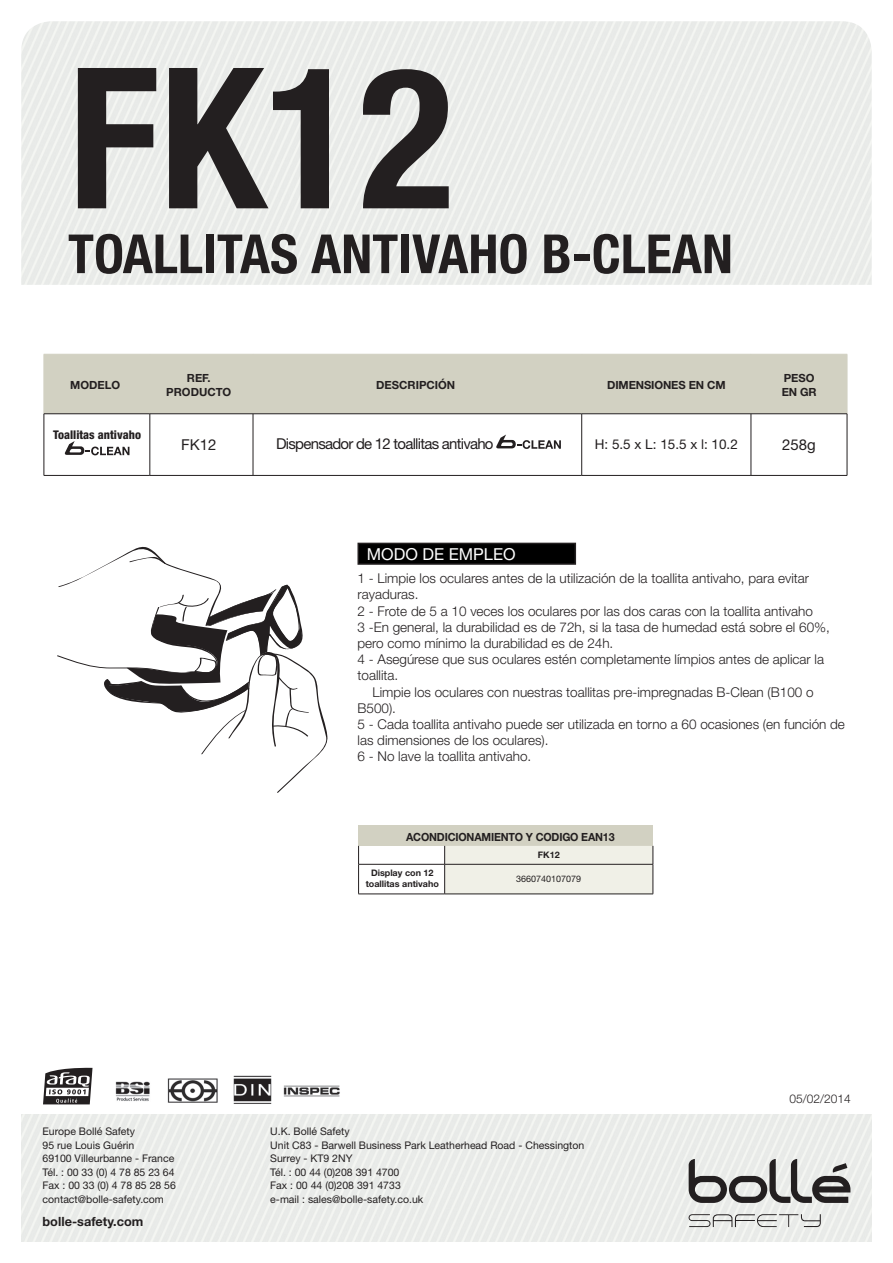
<style>
.page{position:relative;width:893px;height:1263px;background:#fff}
.page>*{position:absolute;margin:0;border:0;box-sizing:border-box;transform-origin:0 0}
.t1{font:700 condensed 196.5px "Helvetica Neue LT Std";color:#231f20}
.t2{font:700 condensed 54px "Helvetica Neue LT Std";color:#231f20}
.t3{font:16.5px "Helvetica Neue LT Std";color:#fff}
.t4{font:15px "Helvetica Neue LT Std";letter-spacing:-.05em;color:#231f20}
.t5{font:300 13.5px/16.2px "Helvetica Neue LT Std";color:#231f20}
.t6{font:13.5px "Helvetica Neue LT Std";color:#231f20}
.t7{font:700 12.75px "Helvetica Neue LT Std";color:#231f20}
.t8{font:800 condensed 12px "Helvetica Neue LT Std";color:#231f20}
.t9{font:300 12px "Helvetica Neue LT Std";color:#231f20}
.t10{font:700 11.25px/13.5px "Helvetica Neue LT Std";letter-spacing:-.01em;color:#231f20;text-align:center}
.t11{font:700 11.25px "Helvetica Neue LT Std";letter-spacing:-.01em;color:#231f20;scale:.95 1}
.t12{font:10.5px/13.5px "Helvetica Neue LT Std";color:#231f20}
.t13{font:700 9px/10.8px "Helvetica Neue LT Std";color:#231f20;text-align:center}
.t14{font:9px "Helvetica Neue LT Std";color:#231f20}
</style>
<div class="page">
<img style="left:21px;top:1115px;width:851px;height:127px">
<img style="left:115px;top:1075px;width:225px;height:29px">
<img style="left:21px;top:21px;width:851px;height:264px">
<svg style="left:689px;top:1159px;width:161px;height:44px;background:#a0a09f"></svg>
<svg style="left:689px;top:1214px;width:132px;height:13px"></svg>
<svg style="left:43px;top:1067px;width:50px;height:37px"></svg>
<div style="left:45px;top:355px;width:802px;height:58px;background:#d2d1c2"></div>
<hr style="left:150px;top:354px;width:103px;height:1px;background:#d2d1c2">
<hr style="left:253px;top:354px;width:329px;height:1px;background:#d2d1c2">
<hr style="left:253px;top:354px;width:1px;height:60px;background:#d2d1c2">
<hr style="left:582px;top:354px;width:169px;height:1px;background:#d2d1c2">
<hr style="left:581px;top:354px;width:1px;height:60px;background:#d2d1c2">
<hr style="left:751px;top:354px;width:96px;height:1px;background:#d2d1c2">
<hr style="left:751px;top:354px;width:1px;height:60px;background:#d2d1c2">
<hr style="left:847px;top:354px;width:1px;height:60px;background:#d2d1c2">
<hr style="left:44px;top:354px;width:106px;height:1px;background:#d2d1c2">
<hr style="left:44px;top:354px;width:1px;height:60px;background:#d2d1c2">
<hr style="left:150px;top:354px;width:1px;height:60px;background:#d2d1c2">
<hr style="left:44px;top:413px;width:106px;height:1px;background:#231f20">
<hr style="left:44px;top:414px;width:1px;height:61px;background:#231f20">
<hr style="left:150px;top:413px;width:103px;height:1px;background:#231f20">
<hr style="left:253px;top:413px;width:329px;height:1px;background:#231f20">
<hr style="left:582px;top:413px;width:169px;height:1px;background:#231f20">
<hr style="left:751px;top:413px;width:96px;height:1px;background:#231f20">
<hr style="left:847px;top:414px;width:1px;height:61px;background:#231f20">
<hr style="left:44px;top:475px;width:106px;height:1px;background:#231f20">
<hr style="left:150px;top:475px;width:103px;height:1px;background:#231f20">
<hr style="left:253px;top:475px;width:329px;height:1px;background:#231f20">
<hr style="left:582px;top:475px;width:169px;height:1px;background:#231f20">
<hr style="left:751px;top:475px;width:96px;height:1px;background:#231f20">
<div style="left:359px;top:826px;width:294px;height:20px;background:#d2d1c2"></div>
<svg style="left:358px;top:846px;width:1px;height:18px"></svg>
<div style="left:444px;top:846px;width:210px;height:48px;background:#f0f0e7"></div>
<hr style="left:358px;top:864px;width:87px;height:1px;background:#231f20">
<hr style="left:358px;top:864px;width:1px;height:30px;background:#231f20">
<hr style="left:445px;top:864px;width:208px;height:1px;background:#231f20">
<hr style="left:444px;top:864px;width:1px;height:30px;background:#231f20">
<hr style="left:653px;top:864px;width:1px;height:30px;background:#231f20">
<hr style="left:358px;top:894px;width:87px;height:1px;background:#231f20">
<hr style="left:445px;top:894px;width:208px;height:1px;background:#231f20">
<svg style="left:57px;top:546px;width:271px;height:247px"></svg>
<svg style="left:150px;top:414px;width:697px;height:61px"></svg>
<svg style="left:65px;top:441px;width:64px;height:14px"></svg>
<div style="left:358px;top:543px;width:217px;height:21px;background:#000"></div>
<div style="left:357px;top:543px;width:219px;height:22px;border:2px solid #231f20"></div>
<h1 class="t1" style="left:68px;top:19px;width:387px">FK12</h1>
<h2 class="t2" style="left:68px;top:221px;width:666px">TOALLITAS ANTIVAHO B-CLEAN</h2>
<p class="t10" style="left:70px;top:378px;width:52px">MODELO</p>
<p class="t10" style="left:166px;top:371px;width:67px">REF.<br>PRODUCTO</p>
<p class="t10" style="left:376px;top:378px;width:80px">DESCRIPCIÓN</p>
<p class="t10" style="left:607px;top:378px;width:120px">DIMENSIONES EN CM</p>
<p class="t10" style="left:782px;top:371px;width:36px;text-align:left">PESO<br>EN GR</p>
<p class="t8" style="left:53px;top:427px;width:89px">Toallitas antivaho</p>
<p class="t4" style="left:276px;top:435px;width:219px">Dispensador de 12 toallitas antivaho</p>
<p class="t4" style="left:181px;top:436px;width:37px">FK12</p>
<p class="t6" style="left:595px;top:437px;width:145px">H: 5.5 x L: 15.5 x l: 10.2</p>
<p class="t4" style="left:782px;top:436px;width:35px">258g</p>
<p class="t3" style="left:367px;top:544px;width:150px">MODO DE EMPLEO</p>
<p class="t5" style="left:357px;top:570px;width:474px">1 - Limpie los oculares antes de la utilización de la toallita antivaho, para evitar rayaduras.<br>2 - Frote de 5 a 10 veces los oculares por las dos caras con la toallita antivaho<br>3 -En general, la durabilidad es de 72h, si la tasa de humedad está sobre el 60%, pero como mínimo la durabilidad es de 24h.<br>4 - Asegúrese que sus oculares estén completamente límpios antes de aplicar la toallita.</p>
<p class="t5" style="left:357px;top:683px;width:489px;text-indent:15px">Limpie los oculares con nuestras toallitas pre-impregnadas B-Clean (B100 o B500).<br>5 - Cada toallita antivaho puede ser utilizada en torno a 60 ocasiones (en función de las dimensiones de los oculares).<br>6 - No lave la toallita antivaho.</p>
<p class="t11" style="left:406px;top:830px;width:221px">ACONDICIONAMIENTO Y CODIGO EAN13</p>
<p class="t13" style="left:366px;top:867px;width:75px">Display con 12 toallitas antivaho</p>
<p class="t13" style="left:538px;top:849px;width:23px">FK12</p>
<p class="t14" style="left:516px;top:874px;width:67px">3660740107079</p>
<p class="t9" style="left:789px;top:1092px;width:63px">05/02/2014</p>
<p class="t12" style="left:43px;top:1124px;width:135px">Europe Bollé Safety<br>95 rue Louis Guérin<br>69100 Villeurbanne - France<br>Tél. : 00 33 (0) 4 78 85 23 64<br>Fax : 00 33 (0) 4 78 85 28 56 contact@bolle-safety.com</p>
<p class="t12" style="left:270px;top:1124px;width:316px">U.K. Bollé Safety<br>Unit C83 - Barwell Business Park Leatherhead Road - Chessington<br>Surrey - KT9 2NY<br>Tél. : 00 44 (0)208 391 4700<br>Fax : 00 44 (0)208 391 4733<br>e-mail : sales@bolle-safety.co.uk</p>
<p class="t7" style="left:43px;top:1214px;width:103px">bolle-safety.com</p>
</div>
